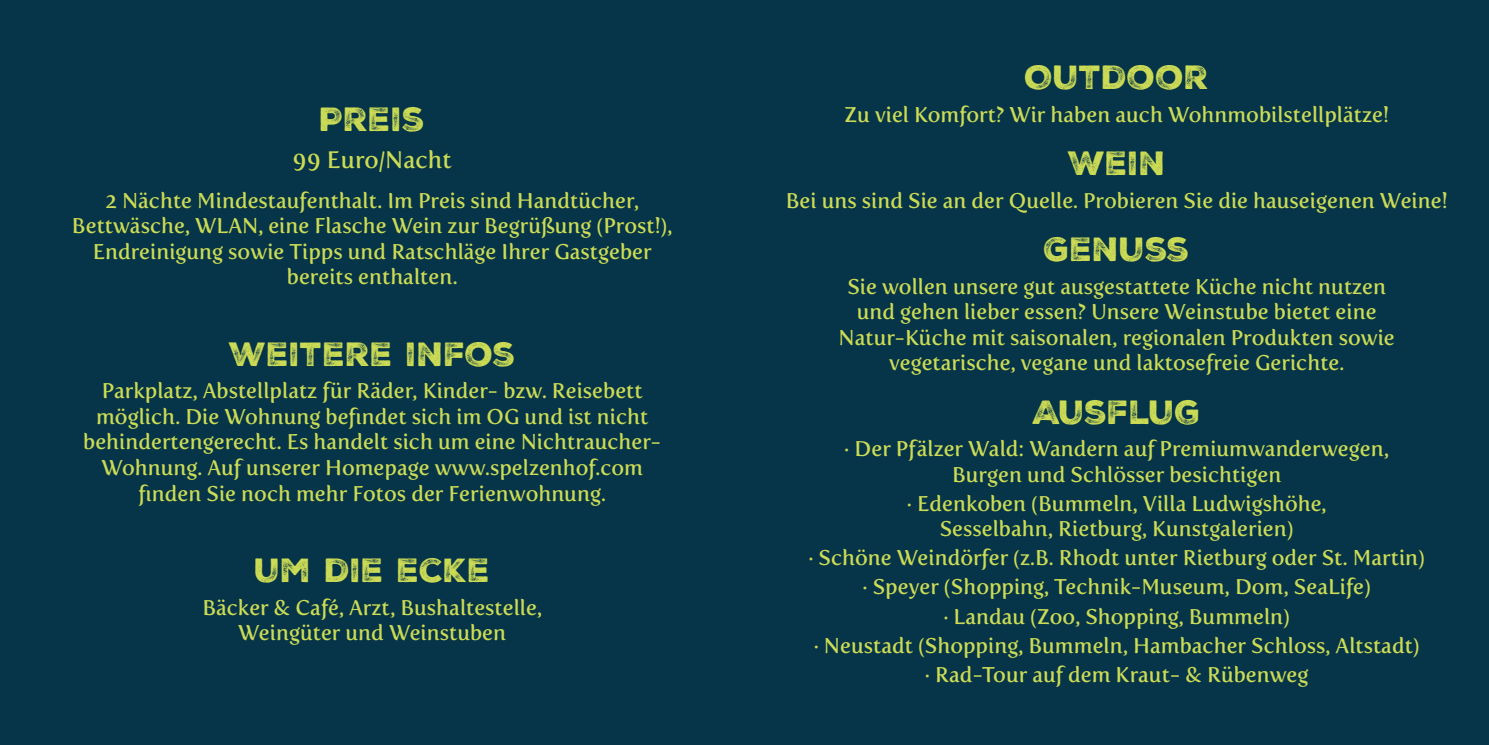
<style>
.page{position:relative;width:1489px;height:745px;background:#fff}
.page>*{position:absolute;margin:0;border:0;box-sizing:border-box;transform-origin:0 0}
.t1{font:32.5px "Nexa Rust Sans Black 03";color:#cbdb55}
.t2{font:23.75px "Fertigo Pro";color:#cbdb55}
.t3{font:21.25px/25.5px "Fertigo Pro";color:#cbdb55;text-align:center}
</style>
<div class="page">
<div style="left:0;top:0;width:1488px;height:744px;background:#063448"></div>
<h1 class="t1" style="left:319px;top:97px;width:107px">PREIS</h1>
<p class="t2" style="left:293px;top:146px;width:160px">99 Euro/Nacht</p>
<p class="t3" style="left:72px;top:187px;width:602px">2 Nächte Mindestaufenthalt. Im Preis sind Handtücher, Bettwäsche, WLAN, eine Flasche Wein zur Begrüßung (Prost!), Endreinigung sowie Tipps und Ratschläge Ihrer Gastgeber bereits enthalten.</p>
<h1 class="t1" style="left:229px;top:332px;width:288px">WEITERE INFOS</h1>
<p class="t3" style="left:83px;top:378px;width:579px">Parkplatz, Abstellplatz für Räder, Kinder- bzw. Reisebett möglich. Die Wohnung befindet sich im OG und ist nicht behindertengerecht. Es handelt sich um eine Nichtraucher-Wohnung. Auf unserer Homepage www.spelzenhof.com finden Sie noch mehr Fotos der Ferienwohnung.</p>
<h1 class="t1" style="left:254px;top:548px;width:237px">UM DIE ECKE</h1>
<p class="t3" style="left:202px;top:594px;width:341px">Bäcker &amp; Café, Arzt, Bushaltestelle,<br>Weingüter und Weinstuben</p>
<h1 class="t1" style="left:1024px;top:56px;width:185px">OUTDOOR</h1>
<p class="t3" style="left:844px;top:102px;width:546px">Zu viel Komfort? Wir haben auch Wohnmobilstellplätze!</p>
<h1 class="t1" style="left:1067px;top:141px;width:99px">WEIN</h1>
<p class="t3" style="left:785px;top:188px;width:663px">Bei uns sind Sie an der Quelle. Probieren Sie die hauseigenen Weine!</p>
<h1 class="t1" style="left:1043px;top:227px;width:147px">GENUSS</h1>
<p class="t3" style="left:838px;top:273px;width:557px">Sie wollen unsere gut ausgestattete Küche nicht nutzen und gehen lieber essen? Unsere Weinstube bietet eine Natur-Küche mit saisonalen, regionalen Produkten sowie vegetarische, vegane und laktosefreie Gerichte.</p>
<h1 class="t1" style="left:1032px;top:389px;width:170px">AUSFLUG</h1>
<p class="t3" style="left:844px;top:436px;width:546px">· Der Pfälzer Wald: Wandern auf Premiumwanderwegen,<br>Burgen und Schlösser besichtigen</p>
<p class="t3" style="left:906px;top:490px;width:421px">· Edenkoben (Bummeln, Villa Ludwigshöhe,<br>Sesselbahn, Rietburg, Kunstgalerien)</p>
<p class="t3" style="left:808px;top:543px;width:618px;line-height:29px">· Schöne Weindörfer (z.B. Rhodt unter Rietburg oder St. Martin) · Speyer (Shopping, Technik-Museum, Dom, SeaLife)<br>· Landau (Zoo, Shopping, Bummeln)<br>· Neustadt (Shopping, Bummeln, Hambacher Schloss, Altstadt)<br>· Rad-Tour auf dem Kraut- &amp; Rübenweg</p>
</div>
